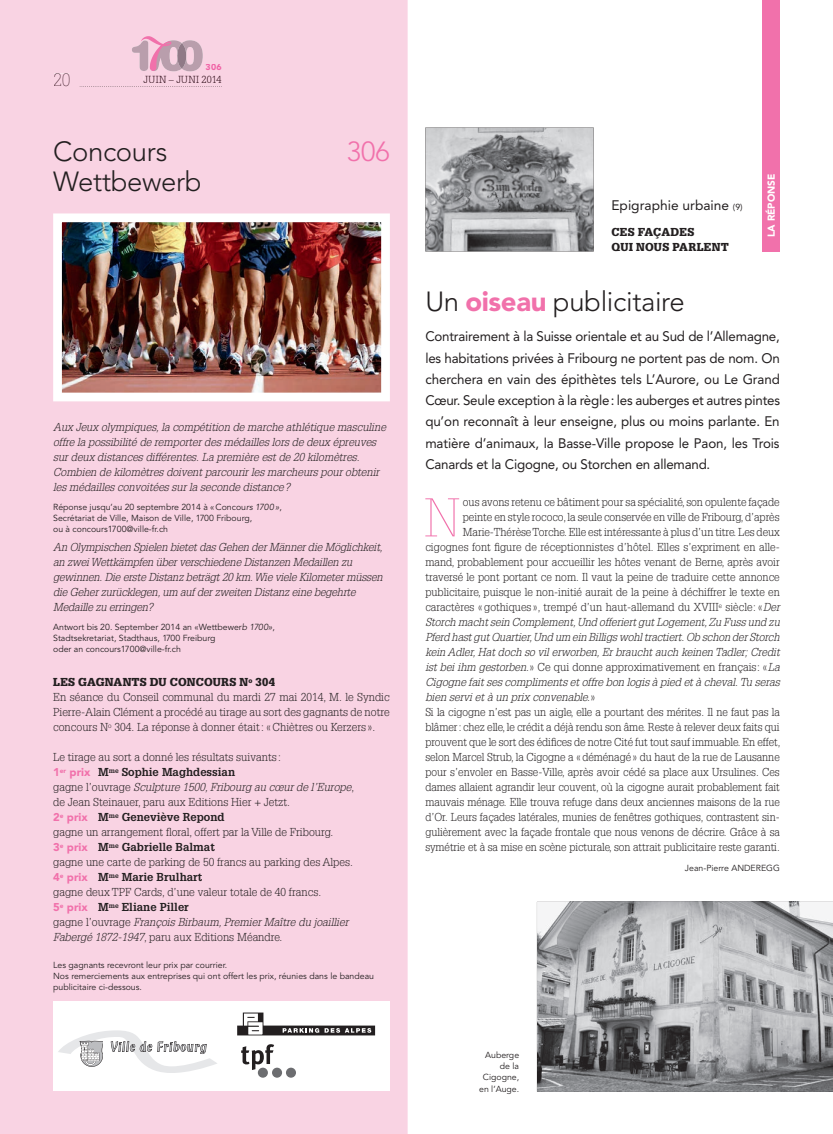
<style>
.page{position:relative;width:833px;height:1134px;background:#fff}
.page>*{position:absolute;margin:0;border:0;box-sizing:border-box;transform-origin:0 0}
.t1{font:100 53.12px "Glypha LT Std";color:#f171ab}
.t2{font:300 27.5px/30px "Avenir LT Std";letter-spacing:-.015em;color:#231f20}
.t3{font:300 27.5px "Avenir LT Std";color:#f171ab}
.t4{font:100 17.5px "Glypha LT Std";color:#23010d}
.t5{font:13.75px/21.2px "Avenir LT Std";letter-spacing:-.015em;color:#231f20;text-align:justify}
.t6{font:300 11.25px/15px "Glypha LT Std";color:#231f20}
.t7{font:italic 300 11.25px/15px "Glypha LT Std";color:#231f20}
.t8{font:900 11.25px/15px "Glypha LT Std";letter-spacing:.025em;color:#231f20}
.t9{font:300 10px "Glypha LT Std";letter-spacing:.05em;color:#23010d}
.t10{font:900 10px "Avenir LT Std";color:#fff}
.t11{font:8.75px/11.2px "Avenir LT Std";color:#231f20}
.t12{font:900 8.75px "Avenir LT Std";color:#f063a6}
.s1{font-style:italic}
.s2{font-weight:900}
.s3{font-family:"Avenir LT Std";font-weight:900;color:#f171ab}
.s4{font-weight:700}
.s5{font-size:8.75px}
.s6{font-weight:900;color:#f171ab}
.s7{font-style:normal}
</style>
<div class="page">
<div style="left:0;top:0;width:407px;height:1134px;background:#f9d3e3"></div>
<svg style="left:80px;top:86px;width:141px;height:1px"></svg>
<div style="left:206px;top:64px;width:15px;height:6px;background:#f9d3e3"></div>
<div style="left:144px;top:76px;width:77px;height:7px;background:#f9d3e3"></div>
<div style="left:54px;top:74px;width:16px;height:13px;background:#f9d3e3"></div>
<svg style="left:132px;top:36px;width:71px;height:35px;background:#d6aec1"></svg>
<img style="left:53px;top:213px;width:337px;height:188px">
<div style="left:53px;top:1001px;width:337px;height:90px;background:#fff"></div>
<div style="left:258px;top:1068px;width:10px;height:10px;background:#6c6d70;border-radius:50%"></div>
<div style="left:272px;top:1068px;width:10px;height:10px;background:#6c6d70;border-radius:50%"></div>
<div style="left:286px;top:1068px;width:10px;height:10px;background:#6c6d70;border-radius:50%"></div>
<svg style="left:241px;top:1044px;width:33px;height:26px"></svg>
<svg style="left:237px;top:1012px;width:138px;height:23px"></svg>
<svg style="left:58px;top:1030px;width:159px;height:43px"></svg>
<svg style="left:425px;top:128px;width:169px;height:123px;background:#9d9ea1"></svg>
<div style="left:762px;top:0;width:18px;height:251px;background:#f171ab"></div>
<svg style="left:537px;top:902px;width:296px;height:189px;background:#9d9ea0"></svg>
<p class="t12" style="left:206px;top:62px;width:17px">306</p>
<h3 class="t4" style="left:53px;top:70px;width:19px">20</h3>
<p class="t9" style="left:144px;top:74px;width:79px">JUIN – JUNI 2014</p>
<h2 class="t2" style="left:53px;top:137px;width:150px">Concours<br>Wettbewerb</h2>
<h2 class="t3" style="left:347px;top:136px;width:45px">306</h2>
<p class="t7" style="left:53px;top:420px;width:334px">Aux Jeux olympiques, la compétition de marche athlétique masculine offre la possibilité de remporter des médailles lors de deux épreuves sur deux distances différentes. La première est de 20 kilomètres.<br>Combien de kilomètres doivent parcourir les marcheurs pour obtenir les médailles convoitées sur la seconde distance ?</p>
<p class="t11" style="left:53px;top:501px;width:230px">Réponse jusqu’au 20 septembre 2014 à « Concou<span class="s1">rs 1700 »</span>,<br>Secrétariat de Ville, Maison de Ville, 1700 Fribourg,<br>ou à concours1700@ville-fr.ch</p>
<p class="t7" style="left:53px;top:540px;width:331px">An Olympischen Spielen bietet das Gehen der Männer die Möglichkeit, an zwei Wettkämpfen über verschiedene Distanzen Medaillen zu gewinnen. Die erste Distanz beträgt 20 km. Wie viele Kilometer müssen die Geher zurücklegen, um auf der zweiten Distanz eine begehrte Medaille zu erringen?</p>
<p class="t11" style="left:53px;top:621px;width:223px">Antwort bis 20. September 2014 an «Wettbewer<span class="s1">b 1700»</span>,<br>Stadtsekretariat, Stadthaus, 1700 Freiburg<br>oder an concours1700@ville-fr.ch</p>
<p class="t6" style="left:53px;top:675px;width:338px"><span class="s2">LES GAGNANTS DU CONCOURS N</span><sup>o</sup> <span class="s2">304<br></span>En séance du Conseil communal du mardi 27 mai 2014, M. le Syndic Pierre-Alain Clément a procédé au tirage au sort des gagnants de notre concours N<sup>o</sup> 304. La réponse à donner était : « Chiètres ou Kerzers ».</p>
<p class="t6" style="left:53px;top:750px;width:302px">Le tirage au sort a donné les résultats suivants :<br><span class="s3">1</span><sup>er</sup> <span class="s3">prix</span> <span class="s4">M</span><sup>me</sup> <span class="s4">Sophie Maghdessian<br></span>gagne l’ouvrage <span class="s1">Sculpture 1500, Fribourg au cœur de l’Europe</span>, de Jean Steinauer, paru aux Editions Hier + Jetzt.<br><span class="s3">2</span><sup>e</sup> <span class="s3">prix</span> <span class="s4">M</span><sup>me</sup> <span class="s4">Geneviève Repond<br></span>gagne un arrangement floral, offert par la Ville de Fribourg.<br><span class="s3">3</span><sup>e</sup> <span class="s3">prix</span> <span class="s4">M</span><sup>me</sup> <span class="s4">Gabrielle Balmat<br></span>gagne une carte de parking de 50 francs au parking des Alpes.<br><span class="s3">4</span><sup>e</sup> <span class="s3">prix</span> <span class="s4">M</span><sup>me</sup> <span class="s4">Marie Brulhart<br></span>gagne deux TPF Cards, d’une valeur totale de 40 francs.<br><span class="s3">5</span><sup>e</sup> <span class="s3">prix</span> <span class="s4">M</span><sup>me</sup> <span class="s4">Eliane Piller<br></span>gagne l’ouvrage <span class="s1">François Birbaum, Premier Maître du joaillier Fabergé 1872-1947</span>, paru aux Editions Méandre.</p>
<p class="t11" style="left:53px;top:959px;width:322px">Les gagnants recevront leur prix par courrier.<br>Nos remerciements aux entreprises qui ont offert les prix, réunies dans le bandeau publicitaire ci-dessous.</p>
<p class="t5" style="left:611px;top:195px;width:133px">Epigraphie urbaine <span class="s5">(9)</span></p>
<p class="t8" style="left:611px;top:225px;width:119px">CES FAÇADES<br>QUI NOUS PARLENT</p>
<p class="t10" style="left:765px;top:237px;width:65px;rotate:-90deg">LA RÉPONSE</p>
<h2 class="t2" style="left:425px;top:287px;width:261px">Un <span class="s6">oiseau</span> publicitaire</h2>
<p class="t5" style="left:425px;top:326px;width:356px">Contrairement à la Suisse orientale et au Sud de l’Allemagne, les habitations privées à Fribourg ne portent pas de nom. On cherchera en vain des épithètes tels L’Aurore, ou Le Grand Cœur. Seule exception à la règle : les auberges et autres pintes qu’on reconnaît à leur enseigne, plus ou moins parlante. En matière d’animaux, la Basse-Ville propose le Paon, les Trois Canards et la Cigogne, ou Storchen en allemand.</p>
<h1 class="t1" style="left:425px;top:487px;width:37px">N</h1>
<p class="t6" style="left:463px;top:495px;width:318px">ous avons retenu ce bâtiment pour sa spécialité, son opulente façade</p>
<p class="t6" style="left:463px;top:510px;width:318px">peinte en style rococo, la seule conservée en ville de Fribourg, d’après</p>
<p class="t6" style="left:463px;top:525px;width:318px">Marie-Thérèse Torche. Elle est intéressante à plus d’un titre. Les deux</p>
<p class="t6" style="left:425px;top:540px;width:356px">cigognes font figure de réceptionnistes d’hôtel. Elles s’expriment en alle-</p>
<p class="t6" style="left:425px;top:555px;width:356px">mand, probablement pour accueillir les hôtes venant de Berne, après avoir</p>
<p class="t6" style="left:425px;top:570px;width:356px">traversé le pont portant ce nom. Il vaut la peine de traduire cette annonce</p>
<p class="t6" style="left:425px;top:585px;width:356px">publicitaire, puisque le non-initié aurait de la peine à déchiffrer le texte en</p>
<p class="t6" style="left:425px;top:600px;width:356px">caractères « gothiques », trempé d’un haut-allemand du XVIII<sup>e</sup> siècle : « <span class="s1">Der</span></p>
<p class="t7" style="left:425px;top:615px;width:356px">Storch macht sein Complement, Und offeriert gut Logement, Zu Fuss und zu</p>
<p class="t7" style="left:425px;top:630px;width:356px">Pferd hast gut Quartier, Und um ein Billigs wohl tractiert. Ob schon der Storch</p>
<p class="t7" style="left:425px;top:645px;width:356px">kein Adler, Hat doch so vil erworben, Er braucht auch keinen Tadler; Credit</p>
<p class="t6" style="left:425px;top:660px;width:356px"><span class="s1">ist bei ihm gestorben.</span> » Ce qui donne approximativement en français: «<span class="s1">La</span></p>
<p class="t7" style="left:425px;top:675px;width:356px">Cigogne fait ses compliments et offre bon logis à pied et à cheval. Tu seras</p>
<p class="t7" style="left:425px;top:690px;width:171px">bien servi et à un prix convenable.<span class="s7">»</span></p>
<p class="t6" style="left:425px;top:705px;width:356px">Si la cigogne n’est pas un aigle, elle a pourtant des mérites. Il ne faut pas la</p>
<p class="t6" style="left:425px;top:720px;width:356px">blâmer : chez elle, le crédit a déjà rendu son âme. Reste à relever deux faits qui</p>
<p class="t6" style="left:425px;top:735px;width:356px">prouvent que le sort des édifices de notre Cité fut tout sauf immuable. En effet,</p>
<p class="t6" style="left:425px;top:750px;width:356px">selon Marcel Strub, la Cigogne a « déménagé » du haut de la rue de Lausanne</p>
<p class="t6" style="left:425px;top:765px;width:356px">pour s’envoler en Basse-Ville, après avoir cédé sa place aux Ursulines. Ces</p>
<p class="t6" style="left:425px;top:780px;width:356px">dames allaient agrandir leur couvent, où la cigogne aurait probablement fait</p>
<p class="t6" style="left:425px;top:795px;width:356px">mauvais ménage. Elle trouva refuge dans deux anciennes maisons de la rue</p>
<p class="t6" style="left:425px;top:810px;width:356px">d’Or. Leurs façades latérales, munies de fenêtres gothiques, contrastent sin-</p>
<p class="t6" style="left:425px;top:825px;width:356px">gulièrement avec la façade frontale que nous venons de décrire. Grâce à sa</p>
<p class="t6" style="left:425px;top:840px;width:356px">symétrie et à sa mise en scène picturale, son attrait publicitaire reste garanti.</p>
<p class="t11" style="left:685px;top:863px;width:96px">Jean-Pierre ANDEREGG</p>
<p class="t11" style="left:479px;top:1049px;width:42px;text-align:right">Auberge de la<br>Cigogne, en l’Auge.</p>
</div>
